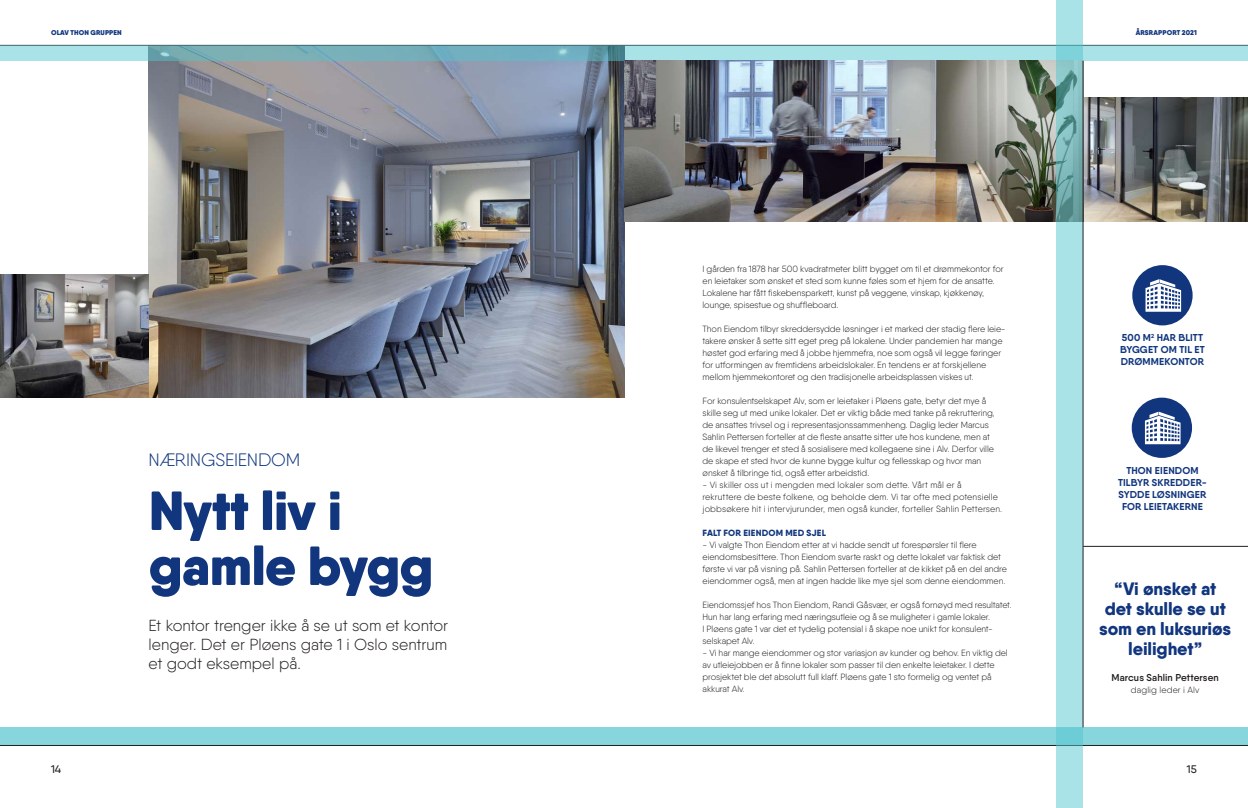
<style>
.page{position:relative;width:1248px;height:808px;background:#fff}
.page>*{position:absolute;margin:0;border:0;box-sizing:border-box;transform-origin:0 0}
.t1{font:900 55px/55px "Qanelas Soft";letter-spacing:-.015em;color:#11367e}
.t2{font:800 18px/20px "Qanelas Soft";letter-spacing:-.01em;color:#11367e;text-align:center}
.t3{font:300 18px "Qanelas Soft";letter-spacing:-.01em;color:#11367e}
.t4{font:300 16px/19px "Qanelas Soft";color:#231f20;text-align:justify}
.t5{font:500 11px "Qanelas Soft";color:#231f20}
.t6{font:700 10px/12px "Qanelas Soft";letter-spacing:.01em;color:#11367e}
.t7{font:600 10px "Qanelas Soft";letter-spacing:.01em;color:#231f20}
.t8{font:300 9px/12px "Qanelas Soft";letter-spacing:-.005em;color:#231f20}
.t9{font:300 9px/12px "Qanelas Soft";letter-spacing:.015em;color:#231f20}
.t10{font:800 9px "Qanelas Soft";letter-spacing:.02em;color:#11367e}
.t11{font:900 7px "Qanelas Soft";letter-spacing:.015em;color:#11367e}
</style>
<div class="page">
<img style="left:149px;top:61px;width:475px;height:337px">
<img style="left:0;top:274px;width:149px;height:124px">
<img style="left:1083px;top:98px;width:164px;height:123px">
<div style="left:0;top:727px;width:1247px;height:18px;background:#87d6dd"></div>
<hr style="left:0;top:745px;width:1247px;height:1px;background:#231f20">
<svg style="left:0;top:45px;width:1247px;height:16px;background:#8dc5cc"></svg>
<hr style="left:1083px;top:546px;width:164px;height:1px;background:#231f20">
<img style="left:624px;top:61px;width:431px;height:160px">
<svg style="left:1055px;top:0;width:27px;height:808px;background:#9ed6da"></svg>
<hr style="left:1082px;top:61px;width:1px;height:666px;background:#231f20">
<div style="left:1132px;top:265px;width:60px;height:60px;background:#11367e;border-radius:50%"></div>
<svg style="left:1145px;top:279px;width:35px;height:33px"></svg>
<div style="left:1131px;top:398px;width:60px;height:60px;background:#11367e;border-radius:50%"></div>
<svg style="left:1144px;top:412px;width:36px;height:32px"></svg>
<p class="t11" style="left:51px;top:28px;width:72px">OLAV THON GRUPPEN</p>
<p class="t11" style="left:1135px;top:28px;width:63px">ÅRSRAPPORT 2021</p>
<h2 class="t3" style="left:149px;top:448px;width:153px">NÆRINGSEIENDOM</h2>
<h1 class="t1" style="left:149px;top:483px;width:286px">Nytt liv i gamle bygg</h1>
<h3 class="t4" style="left:149px;top:615px;width:301px">Et kontor trenger ikke å se ut som et kontor lenger. Det er Pløens gate 1 i Oslo sentrum et godt eksempel på.</h3>
<p class="t8" style="left:702px;top:263px;width:302px">I gården fra 1878 har 500 kvadratmeter blitt bygget om til et drømmekontor for en leietaker som ønsket et sted som kunne føles som et hjem for de ansatte.<br>Lokalene har fått fiskebensparkett, kunst på veggene, vinskap, kjøkkenøy, lounge, spisestue og shuffleboard.</p>
<p class="t8" style="left:702px;top:323px;width:305px">Thon Eiendom tilbyr skreddersydde løsninger i et marked der stadig flere leie&shy;takere ønsker å sette sitt eget preg på lokalene. Under pandemien har mange høstet god erfaring med å jobbe hjemmefra, noe som også vil legge føringer for utformingen av fremtidens arbeidslokaler. En tendens er at forskjellene mellom hjemmekontoret og den tradisjonelle arbeidsplassen viskes ut.</p>
<p class="t8" style="left:702px;top:395px;width:294px">For konsulentselskapet Alv, som er leietaker i Pløens gate, betyr det mye å skille seg ut med unike lokaler. Det er viktig både med tanke på rekruttering, de ansattes trivsel og i representasjonssammenheng. Daglig leder Marcus Sahlin Pettersen forteller at de fleste ansatte sitter ute hos kundene, men at de likevel trenger et sted å sosialisere med kollegaene sine i Alv. Derfor ville de skape et sted hvor de kunne bygge kultur og fellesskap og hvor man ønsket å tilbringe tid, også etter arbeidstid.</p>
<p class="t9" style="left:702px;top:479px;width:301px">- Vi skiller oss ut i mengden med lokaler som dette. Vårt mål er å rekruttere de beste folkene, og beholde dem. Vi tar ofte med potensielle jobbsøkere hit i intervjurunder, men også kunder, forteller Sahlin Pettersen.</p>
<p class="t10" style="left:702px;top:527px;width:125px">FALT FOR EIENDOM MED SJEL</p>
<p class="t8" style="left:702px;top:539px;width:306px">- Vi valgte Thon Eiendom etter at vi hadde sendt ut forespørsler til flere eiendomsbesittere. Thon Eiendom svarte raskt og dette lokalet var faktisk det første vi var på visning på. Sahlin Pettersen forteller at de kikket på en del andre eiendommer også, men at ingen hadde like mye sjel som denne eiendommen.</p>
<p class="t8" style="left:702px;top:599px;width:310px">Eiendomssjef hos Thon Eiendom, Randi Gåsvær, er også fornøyd med resultatet.<br>Hun har lang erfaring med næringsutleie og å se muligheter i gamle lokaler.<br>I Pløens gate 1 var det et tydelig potensial i å skape noe unikt for konsulent&shy;selskapet Alv.</p>
<p class="t8" style="left:702px;top:647px;width:307px">- Vi har mange eiendommer og stor variasjon av kunder og behov. En viktig del av utleiejobben er å finne lokaler som passer til den enkelte leietaker. I dette prosjektet ble det absolutt full klaff. Pløens gate 1 sto formelig og ventet på akkurat Alv.</p>
<p class="t6" style="left:1119px;top:331px;width:86px">500 M<sup>2</sup> HAR BLITT<br>BYGGET OM TIL ET<br>DRØMMEKONTOR</p>
<p class="t6" style="left:1117px;top:464px;width:90px;text-align:center">THON EIENDOM<br>TILBYR SKREDDER-<br>SYDDE LØSNINGER<br>FOR LEIETAKERNE</p>
<h2 class="t2" style="left:1099px;top:578px;width:134px">“Vi ønsket at det skulle se ut som en luksuriøs leilighet”</h2>
<p class="t7" style="left:1111px;top:671px;width:109px">Marcus Sahlin Pettersen</p>
<p class="t9" style="left:1130px;top:684px;width:70px">daglig leder i Alv</p>
<p class="t5" style="left:51px;top:762px;width:12px">14</p>
<p class="t5" style="left:1186px;top:762px;width:12px">15</p>
</div>
